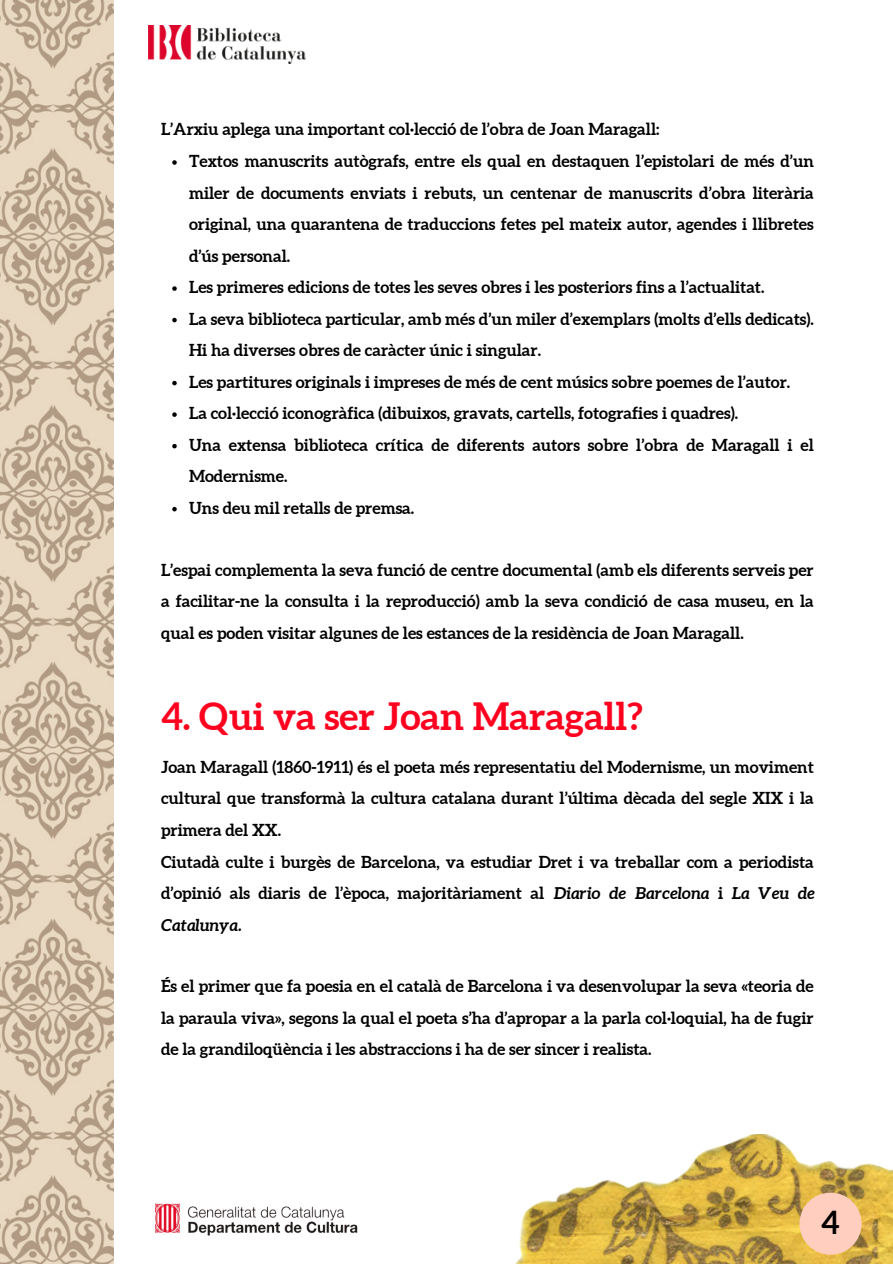
<style>
.page{position:relative;width:893px;height:1264px;background:#fff}
.page>*{position:absolute;margin:0;border:0;box-sizing:border-box;transform-origin:0 0}
.t1{font:700 37.65px "Aleo";color:#ff001f}
.t2{font:700 31.65px "Aleo";color:#000}
.t3{font:700 16.5px/31.5px "Aleo";color:#000;text-align:justify}
.s1{font-style:italic}
</style>
<div class="page">
<svg style="left:172px;top:160px;width:5px;height:5px"></svg>
<svg style="left:172px;top:286px;width:5px;height:5px"></svg>
<svg style="left:172px;top:318px;width:5px;height:4px"></svg>
<svg style="left:172px;top:381px;width:5px;height:4px"></svg>
<svg style="left:172px;top:412px;width:5px;height:5px"></svg>
<svg style="left:172px;top:444px;width:5px;height:4px"></svg>
<svg style="left:172px;top:507px;width:5px;height:4px"></svg>
<img style="left:0;top:0;width:114px;height:1263px">
<img style="left:155px;top:1203px;width:203px;height:33px">
<img style="left:148px;top:25px;width:157px;height:39px">
<img style="left:516px;top:1134px;width:376px;height:129px">
<div style="left:799px;top:1192px;width:62px;height:62px;background:#ffcebe;border-radius:50%"></div>
<p class="t3" style="left:161px;top:114px;width:500px">L’Arxiu aplega una important col·lecció de l’obra de Joan Maragall:</p>
<p class="t3" style="left:189px;top:145px;width:626px">Textos manuscrits autògrafs, entre els qual en destaquen l’epistolari de més d’un miler de documents enviats i rebuts, un centenar de manuscrits d’obra literària original, una quarantena de traduccions fetes pel mateix autor, agendes i llibretes d’ús personal.</p>
<p class="t3" style="left:189px;top:271px;width:577px">Les primeres edicions de totes les seves obres i les posteriors fins a l’actualitat.</p>
<p class="t3" style="left:189px;top:303px;width:626px">La seva biblioteca particular, amb més d’un miler d’exemplars (molts d’ells dedicats).<br>Hi ha diverses obres de caràcter únic i singular.</p>
<p class="t3" style="left:189px;top:366px;width:602px">Les partitures originals i impreses de més de cent músics sobre poemes de l’autor.</p>
<p class="t3" style="left:189px;top:397px;width:550px">La col·lecció iconogràfica (dibuixos, gravats, cartells, fotografies i quadres).</p>
<p class="t3" style="left:189px;top:429px;width:626px">Una extensa biblioteca crítica de diferents autors sobre l’obra de Maragall i el<br>Modernisme.</p>
<p class="t3" style="left:189px;top:492px;width:227px">Uns deu mil retalls de premsa.</p>
<p class="t3" style="left:161px;top:553px;width:654px">L’espai complementa la seva funció de centre documental (amb els diferents serveis per a facilitar-ne la consulta i la reproducció) amb la seva condició de casa museu, en la qual es poden visitar algunes de les estances de la residència de Joan Maragall.</p>
<p class="t1" style="left:161px;top:695px;width:483px">4. Qui va ser Joan Maragall?</p>
<p class="t3" style="left:161px;top:751px;width:654px">Joan Maragall (1860-1911) és el poeta més representatiu del Modernisme, un moviment cultural que transformà la cultura catalana durant l’última dècada del segle XIX i la primera del XX.</p>
<p class="t3" style="left:161px;top:845px;width:655px">Ciutadà culte i burgès de Barcelona, va estudiar Dret i va treballar com a periodista d’opinió als diaris de l’època, majoritàriament al <span class="s1">Diario de Barcelona</span> i <span class="s1">La Veu de Catalunya.</span></p>
<p class="t3" style="left:161px;top:970px;width:654px">És el primer que fa poesia en el català de Barcelona i va desenvolupar la seva «teoria de la paraula viva», segons la qual el poeta s’ha d’apropar a la parla col·loquial, ha de fugir de la grandiloqüència i les abstraccions i ha de ser sincer i realista.</p>
<p class="t2" style="left:821px;top:1204px;width:20px">4</p>
</div>
